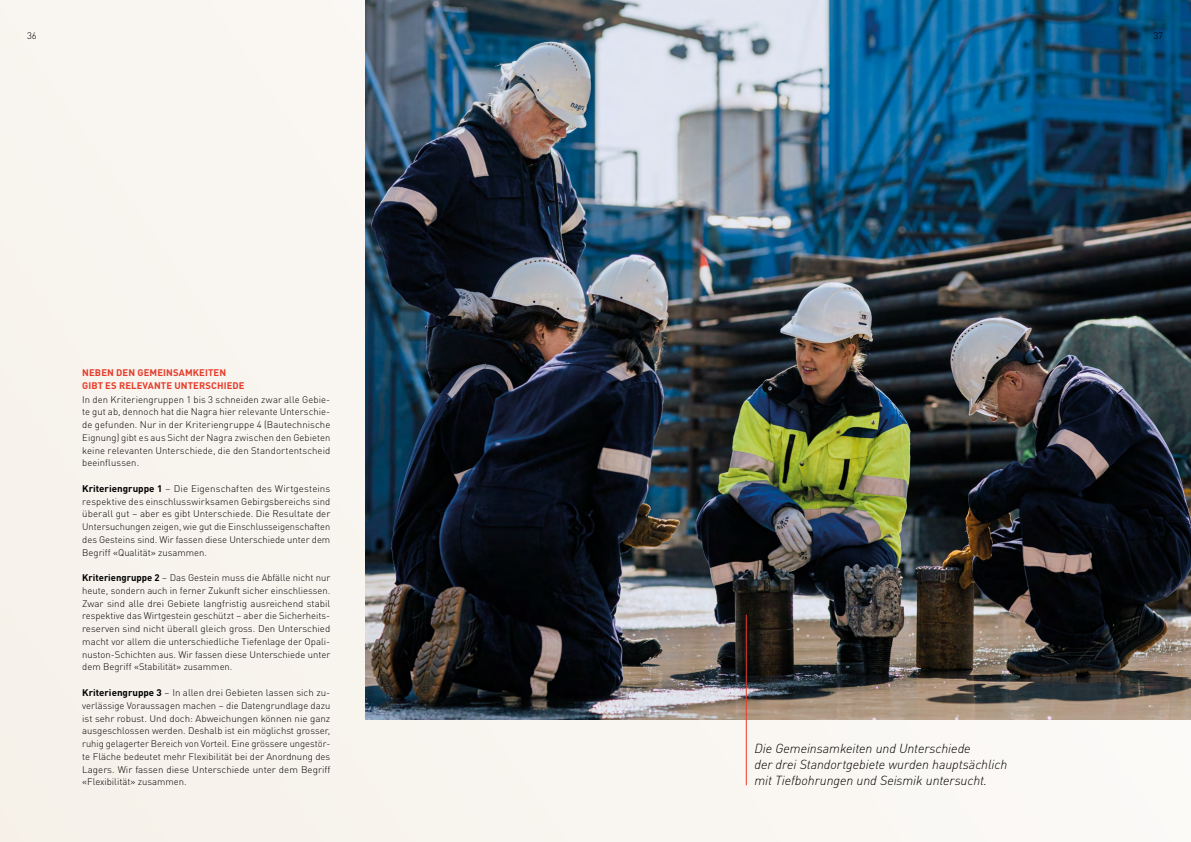
<style>
.page{position:relative;width:1191px;height:842px;background:#f8f4ef}
.page>*{position:absolute;margin:0;border:0;box-sizing:border-box;transform-origin:0 0}
.t1{font:italic 300 13px/16px "DINOT";letter-spacing:-.01em;color:#000}
.t2{font:300 9.5px/12.8px "DINOT";color:#000;text-align:justify}
.t3{font:700 9.5px/12.8px "DINOT";letter-spacing:.01em;color:#e63c2a}
.s1{font-weight:700}
</style>
<div class="page">
<img style="left:366px;top:0;width:825px;height:719px">
<hr style="left:746px;top:615px;width:1px;height:170px;background:#e63c2a">
<p class="t2" style="left:27px;top:29px;width:11px">36</p>
<p class="t3" style="left:82px;top:365px;width:164px">NEBEN DEN GEMEINSAMKEITEN<br>GIBT ES RELEVANTE UNTERSCHIEDE</p>
<p class="t2" style="left:82px;top:392px;width:250px">In den Kriteriengruppen 1 bis 3 schneiden zwar alle Gebie&shy;te gut ab, dennoch hat die Nagra hier relevante Unterschie&shy;de gefunden. Nur in der Kriteriengruppe 4 (Bautechnische Eignung) gibt es aus Sicht der Nagra zwischen den Gebieten keine relevanten Unterschiede, die den Standortentscheid beeinflussen.</p>
<p class="t2" style="left:82px;top:481px;width:250px"><span class="s1">Kriteriengruppe 1</span> – Die Eigenschaften des Wirtgesteins respektive des einschlusswirksamen Gebirgsbereichs sind überall gut – aber es gibt Unterschiede. Die Resultate der Untersuchungen zeigen, wie gut die Einschlusseigenschaften des Gesteins sind. Wir fassen diese Unterschiede unter dem Begriff «Qualität» zusammen.</p>
<p class="t2" style="left:82px;top:571px;width:250px"><span class="s1">Kriteriengruppe 2</span> – Das Gestein muss die Abfälle nicht nur heute, sondern auch in ferner Zukunft sicher einschliessen.<br>Zwar sind alle drei Gebiete langfristig ausreichend stabil respektive das Wirtgestein geschützt – aber die Sicherheits&shy;reserven sind nicht überall gleich gross. Den Unterschied macht vor allem die unterschiedliche Tiefenlage der Opali&shy;nuston-Schichten aus. Wir fassen diese Unterschiede unter dem Begriff «Stabilität» zusammen.</p>
<p class="t2" style="left:82px;top:685px;width:250px"><span class="s1">Kriteriengruppe 3</span> – In allen drei Gebieten lassen sich zu&shy;verlässige Voraussagen machen – die Datengrundlage dazu ist sehr robust. Und doch: Abweichungen können nie ganz ausgeschlossen werden. Deshalb ist ein möglichst grosser, ruhig gelagerter Bereich von Vorteil. Eine grössere ungestör&shy;te Fläche bedeutet mehr Flexibilität bei der Anordnung des Lagers. Wir fassen diese Unterschiede unter dem Begriff «Flexibilität» zusammen.</p>
<p class="t2" style="left:1153px;top:29px;width:11px">37</p>
<h1 class="t1" style="left:754px;top:740px;width:254px">Die Gemeinsamkeiten und Unterschiede<br>der drei Standortgebiete wurden hauptsächlich mit Tiefbohrungen und Seismik untersucht.</h1>
</div>
